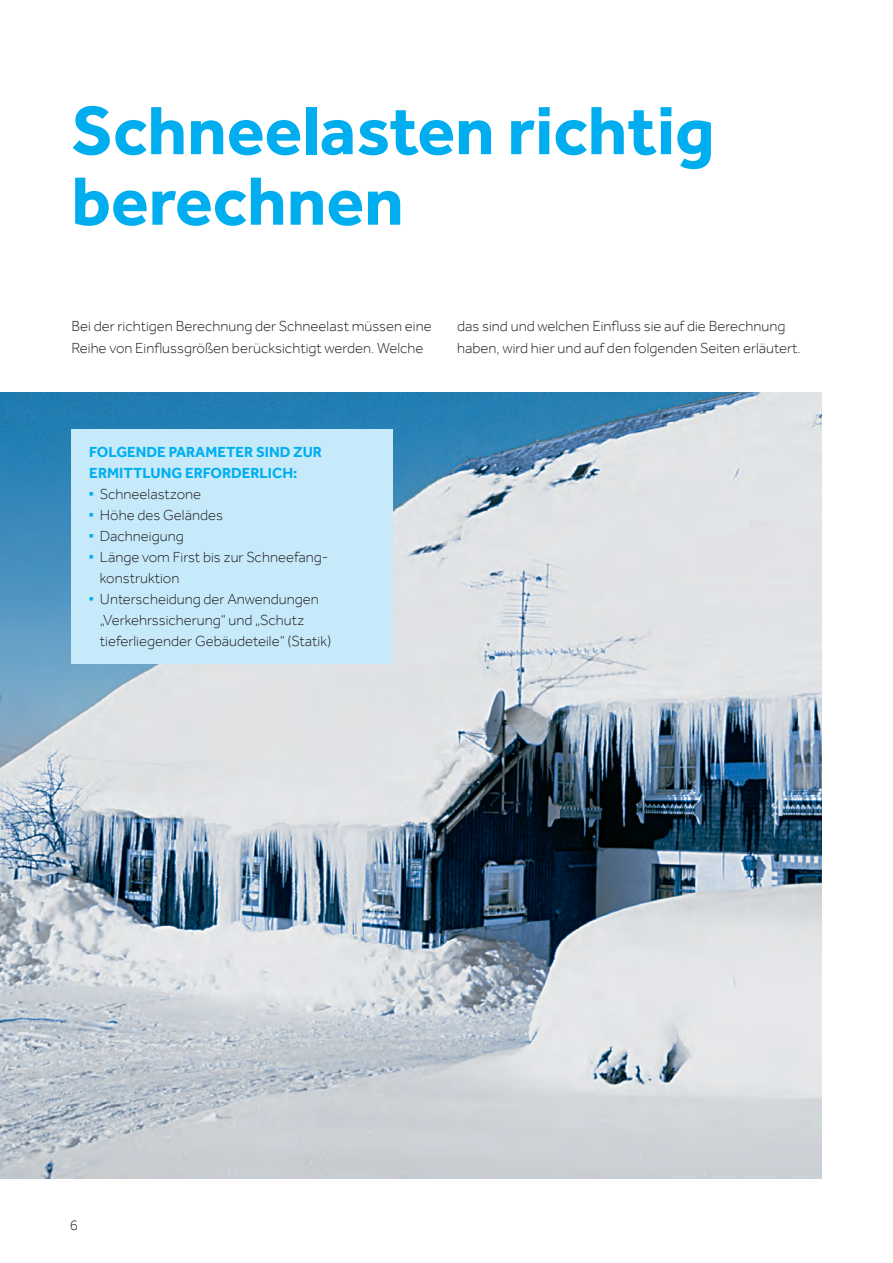
<style>
.page{position:relative;width:893px;height:1263px;background:#fff}
.page>*{position:absolute;margin:0;border:0;box-sizing:border-box;transform-origin:0 0}
.t1{font:700 70.5px/70.5px "Effra";color:#00aeef}
.t2{font:300 15px/21px "Effra";color:#231f20}
.t3{font:700 15px/21px "Effra";color:#00aeef}
</style>
<div class="page">
<img style="left:0;top:393px;width:821px;height:786px">
<div style="left:71px;top:429px;width:322px;height:234px;background:#c6eafa"></div>
<h1 class="t1" style="left:71px;top:95px;width:645px">Schneelasten richtig berechnen</h1>
<p class="t2" style="left:71px;top:316px;width:362px">Bei der richtigen Berechnung der Schneelast müssen eine<br>Reihe von Einflussgrößen berücksichtigt werden. Welche</p>
<p class="t2" style="left:457px;top:316px;width:345px">das sind und welchen Einfluss sie auf die Berechnung haben, wird hier und auf den folgenden Seiten erläutert.</p>
<p class="t3" style="left:89px;top:441px;width:234px">FOLGENDE PARAMETER SIND ZUR<br>ERMITTLUNG ERFORDERLICH:</p>
<p class="t2" style="left:89px;top:483px;width:113px"><sup>■</sup> Schneelastzone</p>
<p class="t2" style="left:89px;top:504px;width:135px"><sup>■</sup> Höhe des Geländes</p>
<p class="t2" style="left:89px;top:525px;width:96px"><sup>■</sup> Dachneigung</p>
<p class="t2" style="left:100px;top:546px;width:230px;text-indent:-11px"><sup>■</sup> Länge vom First bis zur Schneefang&shy;konstruktion</p>
<p class="t2" style="left:100px;top:588px;width:233px;text-indent:-11px"><sup>■</sup> Unterscheidung der Anwendungen „Verkehrssicherung“ und „Schutz tieferliegender Gebäudeteile“ (Statik)</p>
<p class="t2" style="left:70px;top:1215px;width:10px">6</p>
</div>
